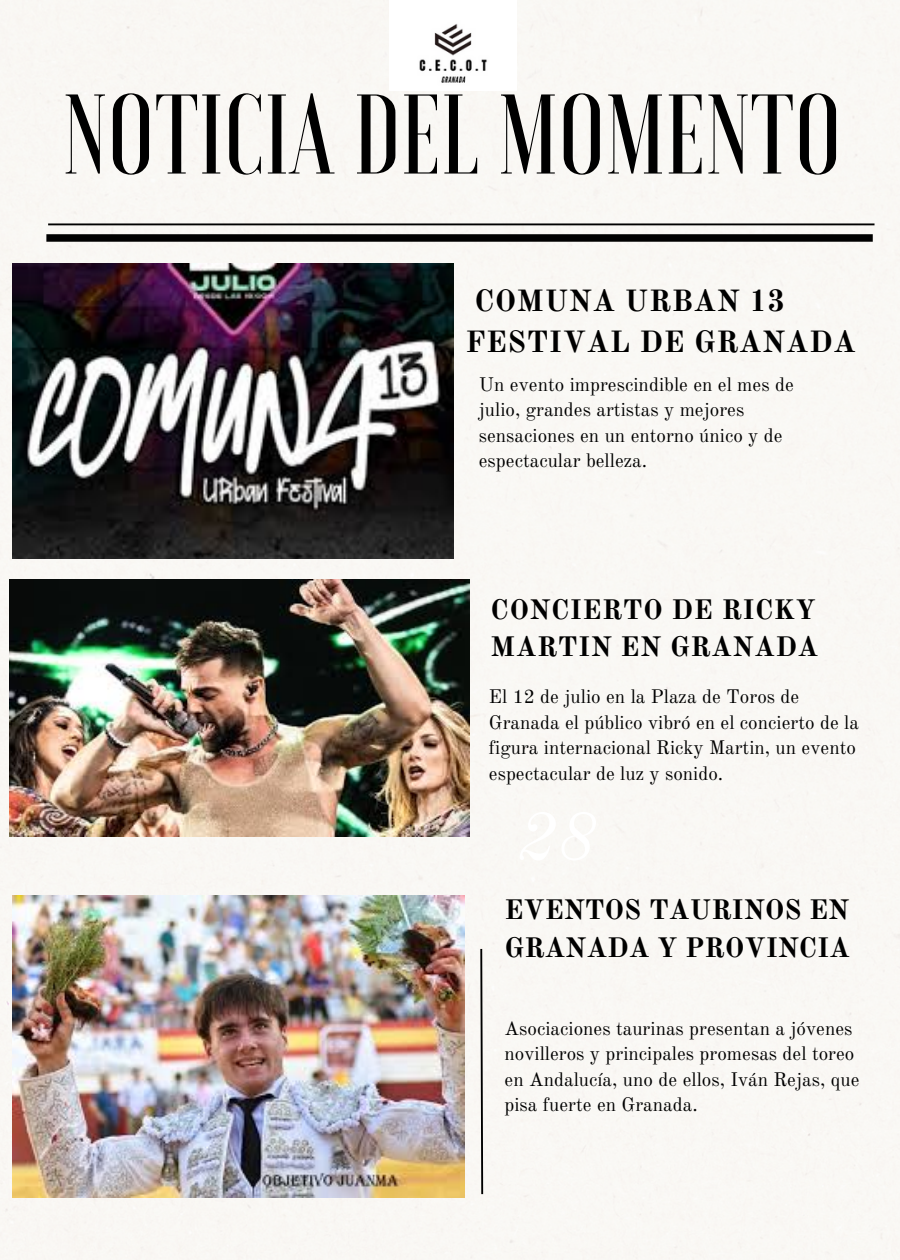
<style>
.page{position:relative;width:900px;height:1260px;background:#f9f8f4}
.page>*{position:absolute;margin:0;border:0;box-sizing:border-box;transform-origin:0 0}
.t1{font:500 113px "Voga";color:#000}
.t2{font:700 30px/41.2px "Old Standard";letter-spacing:.02em;color:#000}
.t3{font:700 27.5px/37.5px "Old Standard";color:#000}
.t4{font:700 27.5px/37.5px "Old Standard";letter-spacing:.02em;color:#000}
.t5{font:19.25px/25.5px "Old Standard";color:#000}
</style>
<div class="page">
<div style="left:46px;top:234px;width:827px;height:8px;background:#000"></div>
<hr style="left:48px;top:223px;width:827px;height:2px;background:#000">
<svg style="left:479px;top:947px;width:5px;height:249px"></svg>
<img style="left:389px;top:0;width:128px;height:90px">
<img style="left:10px;top:580px;width:459px;height:257px">
<img style="left:13px;top:896px;width:452px;height:302px">
<img style="left:13px;top:264px;width:440px;height:294px">
<p class="t1" style="left:63px;top:78px;width:780px">NOTICIA DEL MOMENTO</p>
<h2 class="t2" style="left:466px;top:280px;width:392px;text-indent:9px">COMUNA URBAN 13<br>FESTIVAL DE GRANADA</h2>
<p class="t5" style="left:479px;top:371px;width:317px">Un evento imprescindible en el mes de julio, grandes artistas y mejores sensaciones en un entorno único y de espectacular belleza.</p>
<p class="t4" style="left:491px;top:591px;width:329px">CONCIERTO DE RICKY<br>MARTIN EN GRANADA</p>
<p class="t5" style="left:489px;top:684px;width:372px">El 12 de julio en la Plaza de Toros de Granada el público vibró en el concierto de la figura internacional Ricky Martin, un evento espectacular de luz y sonido.</p>
<p class="t3" style="left:505px;top:891px;width:347px">EVENTOS TAURINOS EN<br>GRANADA Y PROVINCIA</p>
<p class="t5" style="left:505px;top:1015px;width:357px">Asociaciones taurinas presentan a jóvenes novilleros y principales promesas del toreo en Andalucía, uno de ellos, Iván Rejas, que pisa fuerte en Granada.</p>
</div>
